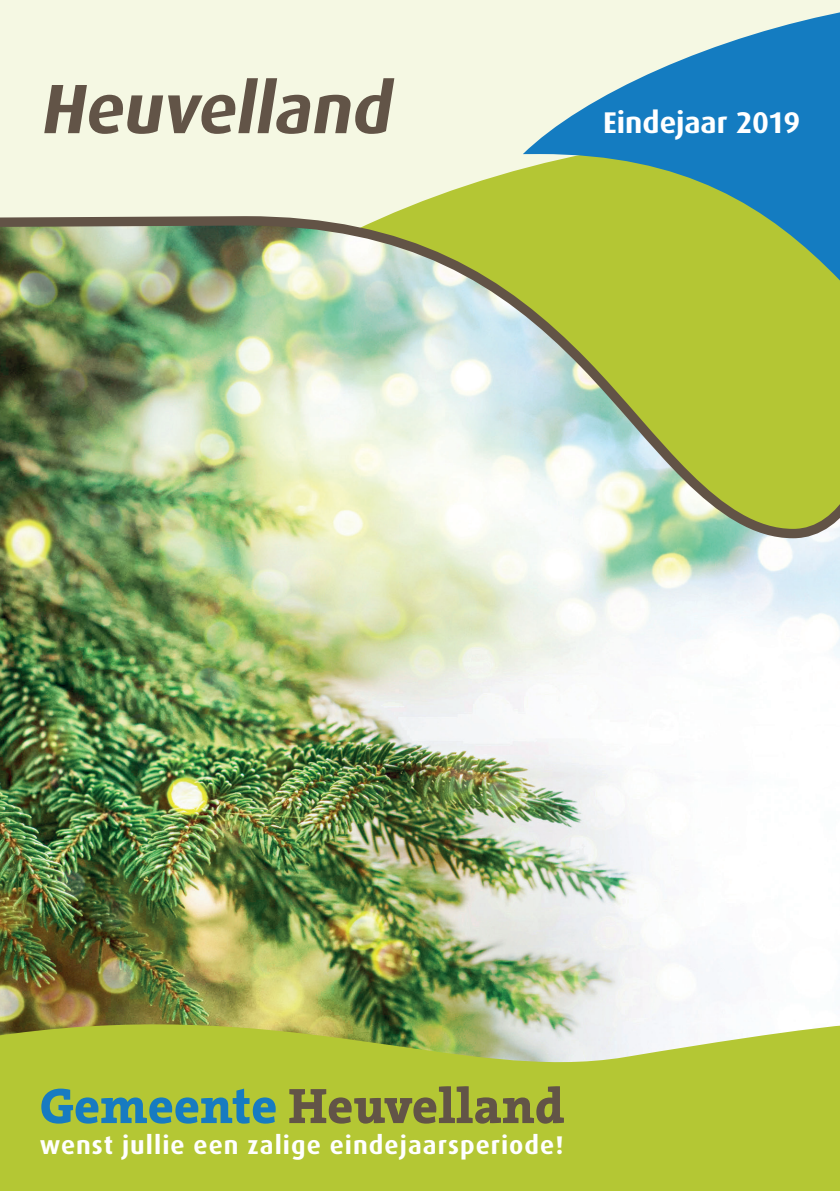
<style>
.page{position:relative;width:840px;height:1191px;background:#fff}
.page>*{position:absolute;margin:0;border:0;box-sizing:border-box;transform-origin:0 0}
.t1{font:italic 700 70px "Dax";color:#625447}
.t2{font:800 50.4px "The Serif";color:#625447}
.t3{font:700 30px "Dax";letter-spacing:-.005em;color:#fff}
.t4{font:700 25.6px "Dax";letter-spacing:.04em;color:#fff}
.s1{color:#177bc1}
</style>
<div class="page">
<img style="left:0;top:543px;width:839px;height:447px">
<div style="left:0;top:0;width:839px;height:211px;background:#f5f8e3"></div>
<svg style="left:354px;top:117px;width:485px;height:431px;background:#e6eec7"></svg>
<img style="left:0;top:211px;width:839px;height:332px">
<svg style="left:522px;top:10px;width:317px;height:285px;background:#7db094"></svg>
<img style="left:0;top:990px;width:839px;height:102px">
<div style="left:0;top:1092px;width:839px;height:99px;background:#b4c734"></div>
<h1 class="t1" style="left:40px;top:69px;width:364px">Heuvelland</h1>
<p class="t3" style="left:602px;top:106px;width:198px">Eindejaar 2019</p>
<h2 class="t2" style="left:40px;top:1063px;width:526px"><span class="s1">Gemeente</span> Heuvelland</h2>
<p class="t4" style="left:40px;top:1130px;width:525px">wenst jullie een zalige eindejaarsperiode!</p>
</div>
